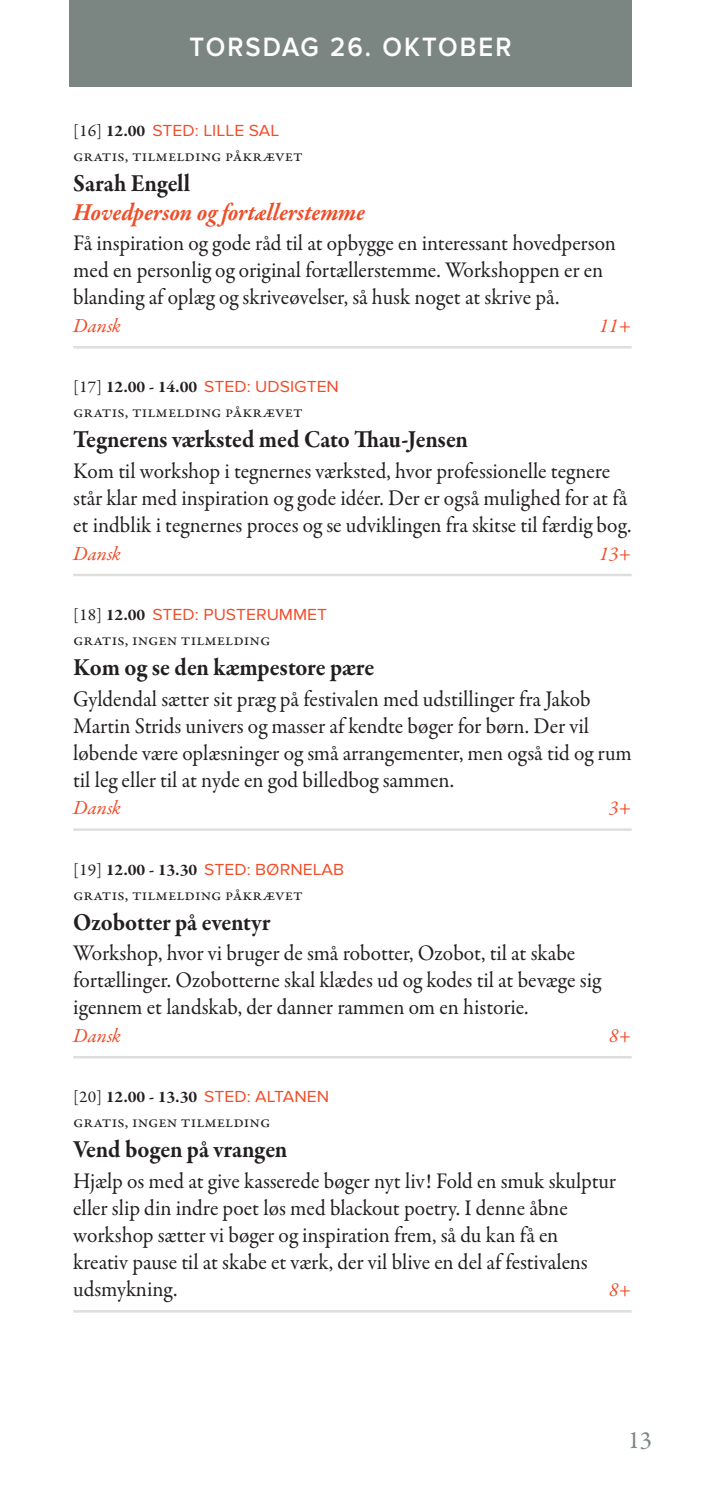
<style>
.page{position:relative;width:702px;height:1489px;background:#fff}
.page>*{position:absolute;margin:0;border:0;box-sizing:border-box;transform-origin:0 0}
.t1{font:600 27.5px "Proxima Nova";letter-spacing:.08em;color:#fff;scale:.93 1}
.t2{font:700 25px "Garamond Premr Pro";letter-spacing:-.005em;color:#231f20;scale:.93 1}
.t3{font:italic 700 25px "Garamond Premr Pro";letter-spacing:-.005em;color:#f04d28;scale:.93 1}
.t4{font:25px "Garamond Premr Pro";color:#7b8683}
.t5{font:22.5px/27px "Garamond Premr Pro";color:#231f20;scale:.95 1}
.t6{font:italic 20px "Garamond Premr Pro";color:#f04d28}
.t7{font:16.75px "Proxima Nova";color:#f04d28;scale:1.05 1}
.t8{font:16.75px "Garamond Premr Pro";color:#231f20;scale:1.05 1}
.s1{font-family:"Garamond Premr Pro";color:#231f20}
.s2{font-family:"Garamond Premr Pro";font-weight:700;color:#231f20}
</style>
<div class="page">
<div style="left:69px;top:0;width:563px;height:86px;background:#7b8683"></div>
<hr style="left:73px;top:346px;width:558px;height:2px;background:#dedfdd">
<hr style="left:73px;top:573px;width:558px;height:3px;background:#dedfdd">
<hr style="left:73px;top:828px;width:558px;height:2px;background:#dedfdd">
<hr style="left:73px;top:1055px;width:558px;height:3px;background:#dedfdd">
<hr style="left:73px;top:1309px;width:558px;height:3px;background:#dedfdd">
<p class="t1" style="left:190px;top:34px;width:288px">TO RSDAG 26. OKTOBE</p>
<p class="t1" style="left:495px;top:34px;width:19px">R</p>
<p class="t7" style="left:73px;top:121px;width:198px"><span class="s1">[16]</span> <span class="s2">12.00</span> STED: LILLE SAL</p>
<p class="t8" style="left:73px;top:146px;width:220px">gratis, tilmelding påkrævet</p>
<p class="t2" style="left:73px;top:168px;width:127px">Sarah Engell</p>
<p class="t3" style="left:73px;top:196px;width:315px">Hovedperson og fortællerstemme</p>
<p class="t5" style="left:73px;top:230px;width:573px">Få inspiration og gode råd til at opbygge en interessant hovedperson med en personlig og original fortællerstemme. Workshoppen er en blanding af oplæg og skriveøvelser, så husk noget at skrive på.</p>
<p class="t6" style="left:73px;top:313px;width:49px">Dansk</p>
<p class="t6" style="left:599px;top:313px;width:33px">11+</p>
<p class="t7" style="left:73px;top:377px;width:254px"><span class="s1">[17]</span> <span class="s2">12.00 - 14.00</span> STED: UDSIGTE N</p>
<p class="t8" style="left:73px;top:402px;width:220px">gratis, tilmelding påkrævet</p>
<p class="t2" style="left:73px;top:424px;width:426px">Tegnerens værksted med Cato Thau-Jensen</p>
<p class="t5" style="left:73px;top:458px;width:589px">Kom til workshop i tegnernes værksted, hvor professionelle tegnere står klar med inspiration og gode idéer. Der er også mulighed for at få et indblik i tegnernes proces og se udviklingen fra skitse til færdig bog.</p>
<p class="t6" style="left:73px;top:540px;width:49px">Dansk</p>
<p class="t6" style="left:599px;top:540px;width:33px">13+</p>
<p class="t7" style="left:73px;top:604px;width:233px"><span class="s1">[18]</span> <span class="s2">12.00</span> STED: PUSTERUMMET</p>
<p class="t8" style="left:73px;top:629px;width:189px">gratis, ingen tilmelding</p>
<p class="t2" style="left:73px;top:651px;width:325px">Kom og se den kæmpestore pære</p>
<p class="t5" style="left:73px;top:685px;width:589px">Gyldendal sætter sit præg på festivalen med udstillinger fra Jakob Martin Strids univers og masser af kendte bøger for børn. Der vil løbende være oplæsninger og små arrangementer, men også tid og rum til leg eller til at nyde en god billedbog sammen.</p>
<p class="t6" style="left:73px;top:795px;width:49px">Dansk</p>
<p class="t6" style="left:609px;top:795px;width:24px">3+</p>
<p class="t7" style="left:73px;top:859px;width:259px"><span class="s1">[19]</span> <span class="s2">12.00 - 13.30</span> STED: BØRNELAB</p>
<p class="t8" style="left:73px;top:884px;width:220px">gratis, tilmelding påkrævet</p>
<p class="t2" style="left:73px;top:906px;width:213px">Ozobotter på eventyr</p>
<p class="t5" style="left:73px;top:940px;width:557px">Workshop, hvor vi bruger de små robotter, Ozobot, til at skabe fortællinger. Ozobotterne skal klædes ud og kodes til at bevæge sig igennem et landskab, der danner rammen om en historie.</p>
<p class="t6" style="left:73px;top:1022px;width:49px">Dansk</p>
<p class="t6" style="left:609px;top:1022px;width:24px">8+</p>
<p class="t7" style="left:73px;top:1086px;width:245px"><span class="s1">[20]</span> <span class="s2">12.00 - 13.30</span> STED: ALTANEN</p>
<p class="t8" style="left:73px;top:1111px;width:189px">gratis, ingen tilmelding</p>
<p class="t2" style="left:73px;top:1133px;width:232px">Vend bogen på vrangen</p>
<p class="t5" style="left:73px;top:1167px;width:573px">Hjælp os med at give kasserede bøger nyt liv! Fold en smuk skulptur eller slip din indre poet løs med blackout poetry. I denne åbne workshop sætter vi bøger og inspiration frem, så du kan få en kreativ pause til at skabe et værk, der vil blive en del af festivalens udsmykning.</p>
<p class="t6" style="left:609px;top:1276px;width:24px">8+</p>
<p class="t4" style="left:627px;top:1424px;width:26px">13</p>
</div>
